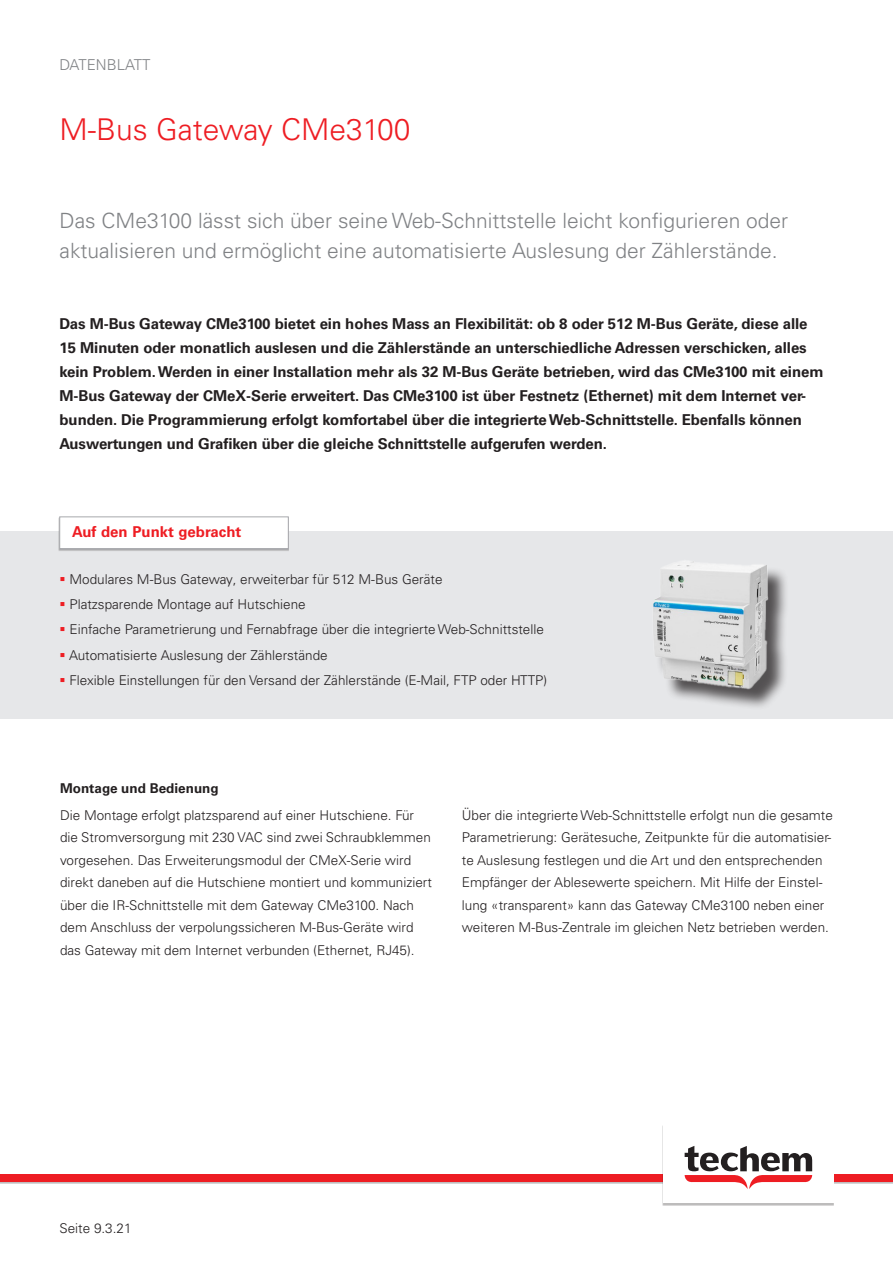
<style>
.page{position:relative;width:893px;height:1263px;background:#fff}
.page>*{position:absolute;margin:0;border:0;box-sizing:border-box;transform-origin:0 0}
.t1{font:300 30px "Univers LT Pro 45";color:#ee1d23}
.t2{font:300 21px/30px "Univers LT Pro 45";color:#808285}
.t3{font:700 15px/24px "Univers LT Pro 65";letter-spacing:-.005em;color:#231f20}
.t4{font:700 15px "Univers LT Pro 65";color:#ee1d23}
.t5{font:300 15px "Univers LT Pro 45";color:#808285}
.t6{font:300 13.5px/22.5px "Univers LT Pro 45";color:#231f20}
.t7{font:700 13.5px "Univers LT Std";color:#231f20}
.s1{color:#ee1d23}
</style>
<div class="page">
<div style="left:0;top:1175px;width:893px;height:9px;background:#bfbdbe"></div>
<div style="left:0;top:1175px;width:893px;height:7px;background:#ee1d23"></div>
<div style="left:662px;top:1125px;width:172px;height:80px;background:#bdbcbc"></div>
<div style="left:663px;top:1124px;width:170px;height:79px;background:#fff"></div>
<svg style="left:685px;top:1146px;width:127px;height:43px"></svg>
<div style="left:0;top:531px;width:893px;height:188px;background:#e6e7e9"></div>
<div style="left:59px;top:517px;width:230px;height:34px;background:#aaaaad"></div>
<div style="left:60px;top:517px;width:228px;height:32px;background:#fff;border:1px solid #a8a9ad"></div>
<img style="left:653px;top:561px;width:133px;height:146px">
<p class="t5" style="left:60px;top:56px;width:93px">DATENBLATT</p>
<p class="t1" style="left:60px;top:111px;width:353px">M-Bus Gateway CMe3100</p>
<p class="t2" style="left:60px;top:205px;width:730px">Das CMe3100 lässt sich über seine Web-Schnittstelle leicht konfigurieren oder aktualisieren und ermöglicht eine automatisierte Auslesung der Zählerstände.</p>
<p class="t3" style="left:60px;top:312px;width:765px">Das M-Bus Gateway CMe3100 bietet ein hohes Mass an Flexibilität: ob 8 oder 512 M-Bus Geräte, diese alle 15 Minuten oder monatlich auslesen und die Zählerstände an unterschiedliche Adressen verschicken, alles kein Problem. Werden in einer Installation mehr als 32 M-Bus Geräte betrieben, wird das CMe3100 mit einem M-Bus Gateway der CMeX-Serie erweitert. Das CMe3100 ist über Festnetz (Ethernet) mit dem Internet ver&shy;bunden. Die Programmierung erfolgt komfortabel über die integrierte Web-Schnittstelle. Ebenfalls können Auswertungen und Grafiken über die gleiche Schnittstelle aufgerufen werden.</p>
<p class="t4" style="left:72px;top:523px;width:171px">Auf den Punkt gebracht</p>
<p class="t6" style="left:60px;top:568px;width:384px"><span class="s1">▪</span> Modulares M-Bus Gateway, erweiterbar für 512 M-Bus Geräte</p>
<p class="t6" style="left:60px;top:593px;width:248px"><span class="s1">▪</span> Platzsparende Montage auf Hutschiene</p>
<p class="t6" style="left:60px;top:618px;width:486px"><span class="s1">▪</span> Einfache Parametrierung und Fernabfrage über die integrierte Web-Schnittstelle</p>
<p class="t6" style="left:60px;top:643px;width:270px"><span class="s1">▪</span> Automatisierte Auslesung der Zählerstände</p>
<p class="t6" style="left:60px;top:669px;width:489px"><span class="s1">▪</span> Flexible Einstellungen für den Versand der Zählerstände (E-Mail, FTP oder HTTP)</p>
<p class="t7" style="left:60px;top:780px;width:160px">Montage und Bedienung</p>
<p class="t6" style="left:60px;top:804px;width:373px">Die Montage erfolgt platzsparend auf einer Hutschiene. Für die Stromversorgung mit 230 VAC sind zwei Schraubklemmen vorgesehen. Das Erweiterungsmodul der CMeX-Serie wird direkt daneben auf die Hutschiene montiert und kommuniziert über die IR-Schnittstelle mit dem Gateway CMe3100. Nach dem Anschluss der verpolungssicheren M-Bus-Geräte wird das Gateway mit dem Internet verbunden (Ethernet, RJ45).</p>
<p class="t6" style="left:462px;top:804px;width:373px">Über die integrierte Web-Schnittstelle erfolgt nun die gesamte Parametrierung: Gerätesuche, Zeitpunkte für die automatisier&shy;te Auslesung festlegen und die Art und den entsprechenden Empfänger der Ablesewerte speichern. Mit Hilfe der Einstel&shy;lung «transparent» kann das Gateway CMe3100 neben einer weiteren M-Bus-Zentrale im gleichen Netz betrieben werden.</p>
<p class="t6" style="left:60px;top:1217px;width:74px">Seite 9.3.21</p>
</div>
